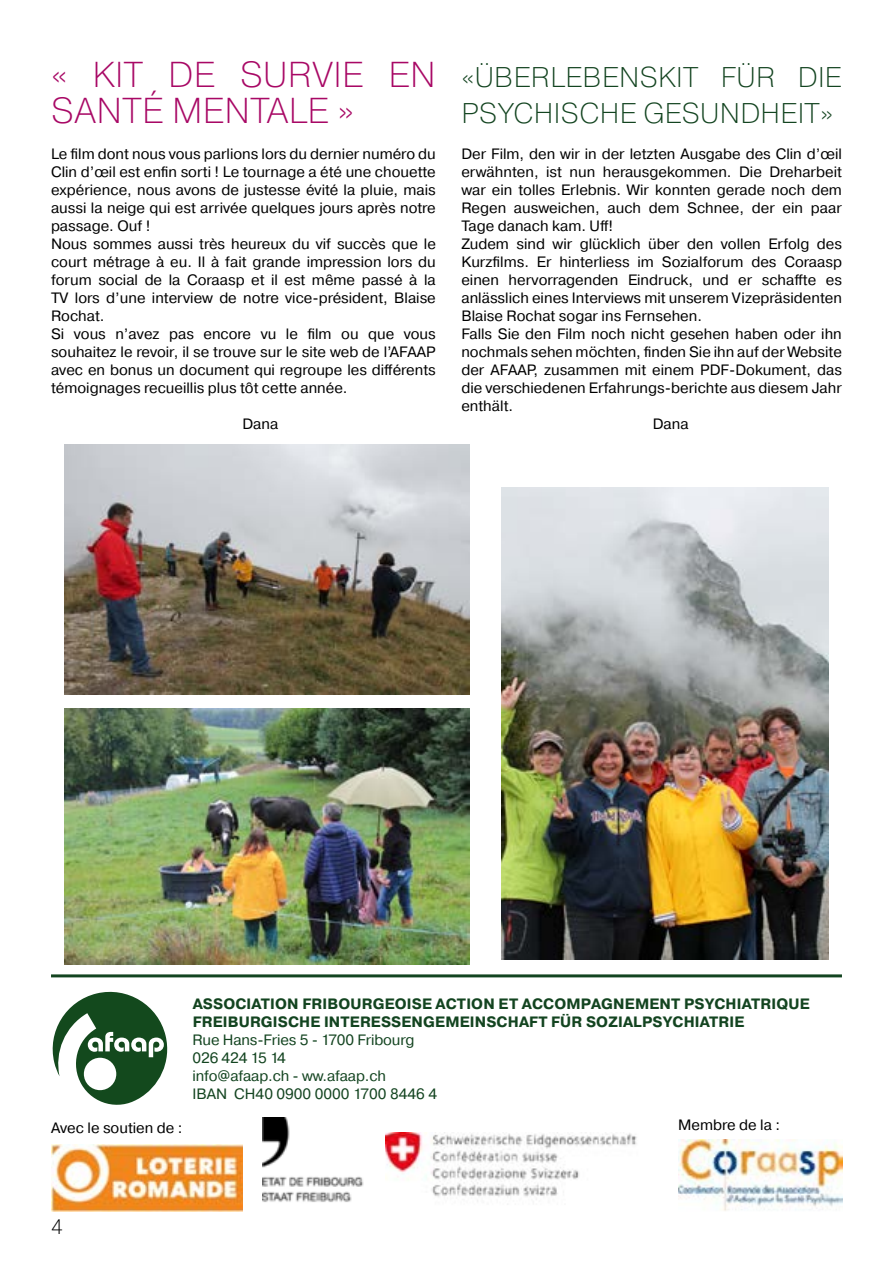
<style>
.page{position:relative;width:893px;height:1263px;background:#fff}
.page>*{position:absolute;margin:0;border:0;box-sizing:border-box;transform-origin:0 0}
.t1{font:200 36px/36px "Pragmatica";letter-spacing:.01em;color:#a80865}
.t2{font:200 28.5px/36px "Pragmatica";letter-spacing:.01em;color:#134420}
.t3{font:200 21px "Pragmatica";color:#000}
.t4{font:15px/18px "Pragmatica";color:#000}
.t5{font:700 15px/18px "Pragmatica";letter-spacing:.01em;color:#134420}
.t6{font:15px/18px "Pragmatica";letter-spacing:-.01em;color:#134420}
</style>
<div class="page">
<hr style="left:51px;top:974px;width:791px;height:3px;background:#134420">
<svg style="left:52px;top:991px;width:116px;height:114px"></svg>
<img style="left:385px;top:1132px;width:252px;height:70px">
<img style="left:51px;top:1145px;width:192px;height:67px">
<img style="left:263px;top:1118px;width:101px;height:84px">
<img style="left:678px;top:1140px;width:164px;height:71px">
<img style="left:501px;top:487px;width:328px;height:472px">
<img style="left:64px;top:709px;width:405px;height:256px">
<img style="left:64px;top:444px;width:405px;height:251px">
<h1 class="t1" style="left:51px;top:56px;width:386px">« KIT DE SURVIE EN<br>SANTÉ MENTALE »</h1>
<p class="t4" style="left:51px;top:145px;width:386px">Le film dont nous vous parlions lors du dernier numéro du Clin d’œil est enfin sorti ! Le tournage a été une chouette expérience, nous avons de justesse évité la pluie, mais aussi la neige qui est arrivée quelques jours après notre passage. Ouf !<br>Nous sommes aussi très heureux du vif succès que le court métrage à eu. Il à fait grande impression lors du forum social de la Coraasp et il est même passé à la TV lors d’une interview de notre vice-président, Blaise Rochat.<br>Si vous n’avez pas encore vu le film ou que vous souhaitez le revoir, il se trouve sur le site web de l’AFAAP avec en bonus un document qui regroupe les différents témoignages recueillis plus tôt cette année.</p>
<p class="t4" style="left:242px;top:415px;width:37px">Dana</p>
<h2 class="t2" style="left:461px;top:58px;width:382px">«ÜBERLEBENSKIT FÜR DIE<br>PSYCHISCHE GESUNDHEIT»</h2>
<p class="t4" style="left:461px;top:145px;width:382px">Der Film, den wir in der letzten Ausgabe des Clin d’œil</p>
<p class="t4" style="left:461px;top:163px;width:382px">erwähnten, ist nun herausgekommen. Die Dreharbeit</p>
<p class="t4" style="left:461px;top:181px;width:382px">war ein tolles Erlebnis. Wir konnten gerade noch dem</p>
<p class="t4" style="left:461px;top:199px;width:382px">Regen ausweichen, auch dem Schnee, der ein paar</p>
<p class="t4" style="left:461px;top:217px;width:153px">Tage danach kam. Uff!</p>
<p class="t4" style="left:461px;top:235px;width:382px">Zudem sind wir glücklich über den vollen Erfolg des</p>
<p class="t4" style="left:461px;top:253px;width:382px">Kurzfilms. Er hinterliess im Sozialforum des Coraasp</p>
<p class="t4" style="left:461px;top:271px;width:382px">einen hervorragenden Eindruck, und er schaffte es</p>
<p class="t4" style="left:461px;top:289px;width:382px">anlässlich eines Interviews mit unserem Vizepräsidenten</p>
<p class="t4" style="left:461px;top:307px;width:242px">Blaise Rochat sogar ins Fernsehen.</p>
<p class="t4" style="left:461px;top:325px;width:382px">Falls Sie den Film noch nicht gesehen haben oder ihn</p>
<p class="t4" style="left:461px;top:343px;width:382px">nochmals sehen möchten, finden Sie ihn auf der Website</p>
<p class="t4" style="left:461px;top:361px;width:382px">der AFAAP, zusammen mit einem PDF-Dokument, das</p>
<p class="t4" style="left:461px;top:379px;width:382px">die verschiedenen Erfahrungs-berichte aus diesem Jahr</p>
<p class="t4" style="left:461px;top:397px;width:53px">enthält.</p>
<p class="t4" style="left:653px;top:415px;width:37px">Dana</p>
<p class="t5" style="left:193px;top:995px;width:618px">ASSOCIATION FRIBOURGEOISE ACTION ET ACCOMPAGNEMENT PSYCHIATRIQUE<br>FREIBURGISCHE INTERESSENGEMEINSCHAFT FÜR SOZIALPSYCHIATRIE</p>
<p class="t6" style="left:193px;top:1031px;width:246px">Rue Hans-Fries 5 - 1700 Fribourg<br>026 424 15 14<br>info@afaap.ch - ww.afaap.ch<br>IBAN CH40 0900 0000 1700 8446 4</p>
<p class="t4" style="left:51px;top:1119px;width:133px">Avec le soutien de :</p>
<p class="t4" style="left:678px;top:1116px;width:103px">Membre de la :</p>
<h3 class="t3" style="left:51px;top:1213px;width:13px">4</h3>
</div>
